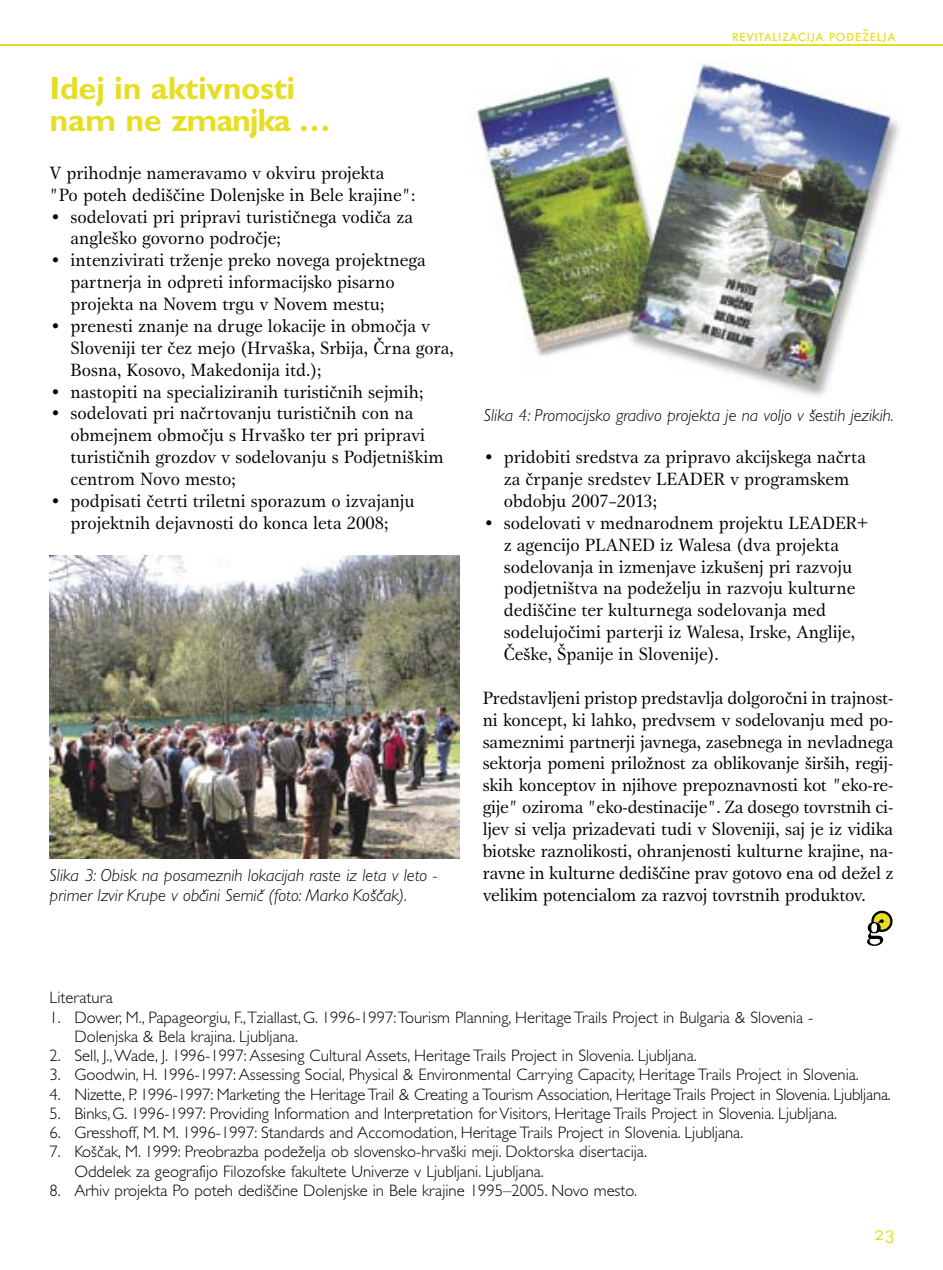
<style>
.page{position:relative;width:943px;height:1270px;background:#fff}
.page>*{position:absolute;margin:0;border:0;box-sizing:border-box;transform-origin:0 0}
.t1{font:700 32.38px/32.7px "SLO Gill Sans";letter-spacing:-.01em;color:#e7de23}
.t2{font:19.25px "Futura SCTEE";color:#e7de23}
.t3{font:18.38px/21.9px "Gamma Itc TEE";color:#000}
.t4{font:18.38px "Futura SCTEE";color:#e7de23}
.t5{font:italic 300 17.5px/19.2px "SLO Gill Sans";color:#000}
.t6{font:16.62px/19.2px "SLO Gill Sans Light Normal";color:#000}
</style>
<div class="page">
<hr style="left:0;top:45px;width:943px;height:1px;background:#e7de23">
<svg style="left:867px;top:911px;width:25px;height:35px"></svg>
<img style="left:476px;top:61px;width:424px;height:336px">
<img style="left:50px;top:555px;width:409px;height:303px">
<h1 class="t1" style="left:50px;top:71px;width:283px">Idej in aktivnosti nam ne zmanjka …</h1>
<p class="t3" style="left:50px;top:162px;width:367px">V prihodnje nameravamo v okviru projekta "Po poteh dediščine Dolenjske in Bele krajine":</p>
<p class="t3" style="left:71px;top:206px;width:344px;text-indent:-21px">• sodelovati pri pripravi turističnega vodiča za angleško govorno področje;</p>
<p class="t3" style="left:71px;top:249px;width:356px;text-indent:-21px">• intenzivirati trženje preko novega projektnega partnerja in odpreti informacijsko pisarno projekta na Novem trgu v Novem mestu;</p>
<p class="t3" style="left:71px;top:315px;width:384px;text-indent:-21px">• prenesti znanje na druge lokacije in območja v<br>Sloveniji ter čez mejo (Hrvaška, Srbija, Črna gora,<br>Bosna, Kosovo, Makedonija itd.);</p>
<p class="t3" style="left:50px;top:381px;width:375px">• nastopiti na specializiranih turističnih sejmih;</p>
<p class="t3" style="left:71px;top:403px;width:374px;text-indent:-21px">• sodelovati pri načrtovanju turističnih con na obmejnem območju s Hrvaško ter pri pripravi turističnih grozdov v sodelovanju s Podjetniškim centrom Novo mesto;</p>
<p class="t3" style="left:50px;top:490px;width:366px;text-align:center">• podpisati četrti triletni sporazum o izvajanju projektnih dejavnosti do konca leta 2008;</p>
<p class="t5" style="left:50px;top:866px;width:389px">Slika 3: Obisk na posameznih lokacijah raste iz leta v leto - primer Izvir Krupe v občini Semič (foto: Marko Koščak).</p>
<p class="t4" style="left:731px;top:25px;width:166px">revitalizacija podeželja</p>
<p class="t5" style="left:484px;top:405px;width:411px">Slika 4: Promocijsko gradivo projekta je na voljo v šestih jezikih.</p>
<p class="t3" style="left:504px;top:446px;width:364px;text-indent:-21px">• pridobiti sredstva za pripravo akcijskega načrta za črpanje sredstev LEADER v programskem obdobju 2007–2013;</p>
<p class="t3" style="left:504px;top:512px;width:366px;text-indent:-21px">• sodelovati v mednarodnem projektu LEADER+ z agencijo PLANED iz Walesa (dva projekta sodelovanja in izmenjave izkušenj pri razvoju podjetništva na podeželju in razvoju kulturne dediščine ter kulturnega sodelovanja med sodelujočimi parterji iz Walesa, Irske, Anglije, Češke, Španije in Slovenije).</p>
<p class="t3" style="left:483px;top:687px;width:412px;text-align:justify">Predstavljeni pristop predstavlja dolgoročni in trajnost&shy;ni koncept, ki lahko, predvsem v sodelovanju med po&shy;sameznimi partnerji javnega, zasebnega in nevladnega sektorja pomeni priložnost za oblikovanje širših, regij&shy;skih konceptov in njihove prepoznavnosti kot "eko-re&shy;gije" oziroma "eko-destinacije". Za dosego tovrstnih ci&shy;ljev si velja prizadevati tudi v Sloveniji, saj je iz vidika biotske raznolikosti, ohranjenosti kulturne krajine, na&shy;ravne in kulturne dediščine prav gotovo ena od dežel z velikim potencialom za razvoj tovrstnih produktov.</p>
<p class="t6" style="left:50px;top:988px;width:65px">Literatura</p>
<p class="t6" style="left:74px;top:1007px;width:740px;text-indent:-25px">1. Dower, M., Papageorgiu, F., Tziallast, G. 1996-1997: Tourism Planning, Heritage Trails Project in Bulgaria &amp; Slovenia -<br>Dolenjska &amp; Bela krajina. Ljubljana.</p>
<p class="t6" style="left:50px;top:1046px;width:648px">2. Sell, J., Wade, J. 1996-1997: Assesing Cultural Assets, Heritage Trails Project in Slovenia. Ljubljana.</p>
<p class="t6" style="left:50px;top:1065px;width:810px">3. Goodwin, H. 1996-1997: Assessing Social, Physical &amp; Environmental Carrying Capacity, Heritage Trails Project in Slovenia.</p>
<p class="t6" style="left:50px;top:1084px;width:842px">4. Nizette, P. 1996-1997: Marketing the Heritage Trail &amp; Creating a Tourism Association, Heritage Trails Project in Slovenia. Ljubljana.</p>
<p class="t6" style="left:50px;top:1104px;width:789px">5. Binks, G. 1996-1997: Providing Information and Interpretation for Visitors, Heritage Trails Project in Slovenia. Ljubljana.</p>
<p class="t6" style="left:50px;top:1123px;width:695px">6. Gresshoff, M. M. 1996-1997: Standards and Accomodation, Heritage Trails Project in Slovenia. Ljubljana.</p>
<p class="t6" style="left:74px;top:1142px;width:574px;text-indent:-25px">7. Koščak, M. 1999: Preobrazba podeželja ob slovensko-hrvaški meji. Doktorska disertacija.<br>Oddelek za geografijo Filozofske fakultete Univerze v Ljubljani. Ljubljana.</p>
<p class="t6" style="left:50px;top:1181px;width:589px">8. Arhiv projekta Po poteh dediščine Dolenjske in Bele krajine 1995–2005. Novo mesto.</p>
<p class="t2" style="left:873px;top:1222px;width:23px">23</p>
</div>
